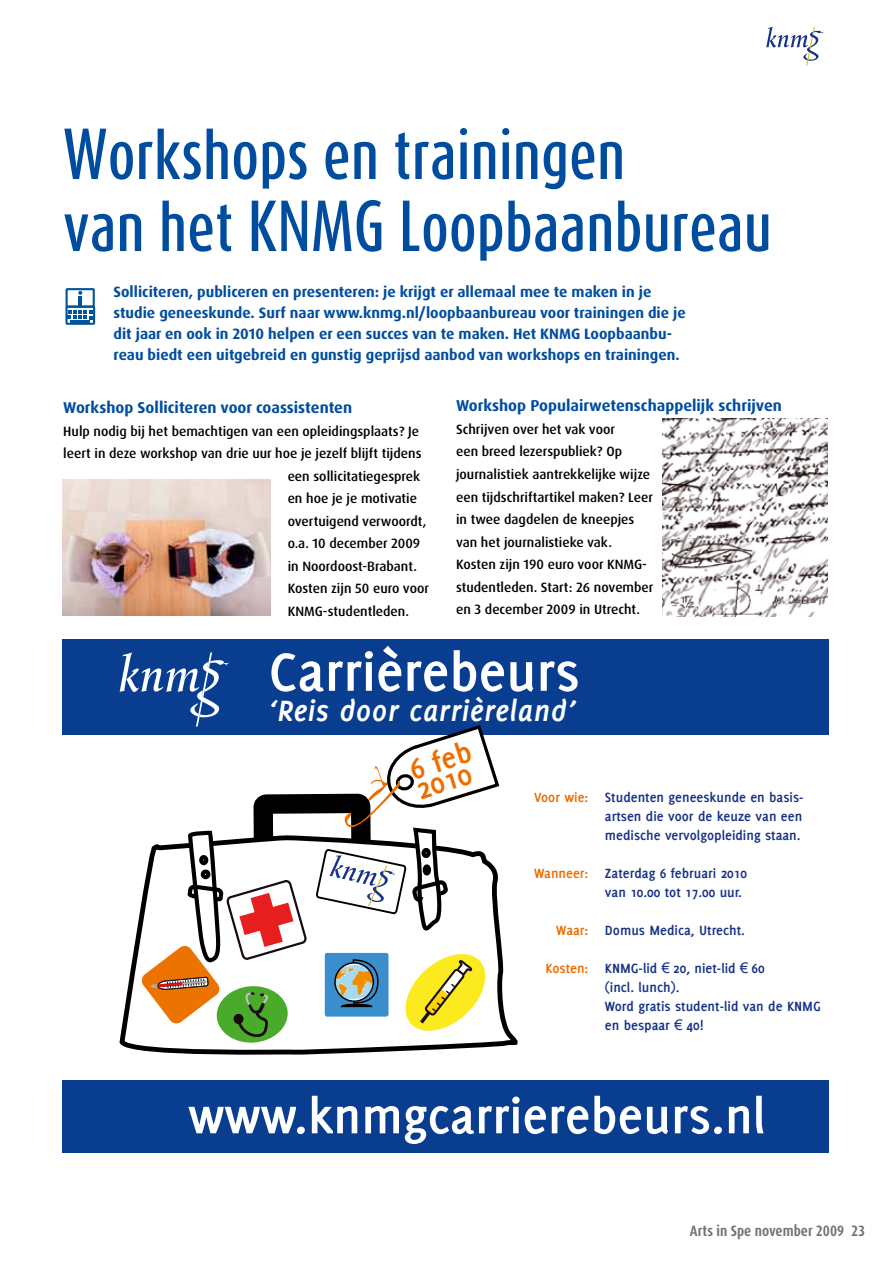
<style>
.page{position:relative;width:893px;height:1263px;background:#fff}
.page>*{position:absolute;margin:0;border:0;box-sizing:border-box;transform-origin:0 0}
.t1{font:500 60px/72px "Dax Compact";color:#004d9f}
.t2{font:700 58.5px "Delicious";color:#fff}
.t3{font:700 54px "Delicious";color:#fff}
.t4{font:italic 700 32.1px "Delicious";letter-spacing:.01em;color:#fff}
.t5{font:700 31.5px "Delicious";color:#ed6d01}
.t6{font:700 15.75px "Dax Pro";color:#004d9f}
.t7{font:700 15px/21px "Dax Pro";color:#004d9f}
.t8{font:700 condensed 15px "Dax Pro";color:#757371}
.t9{font:700 14.55px/19px "Delicious";color:#173286}
.t10{font:500 13.5px/22.5px "Dax Pro";color:#000}
.s1{color:#ed6d01}
.s2{font-family:"Arial";font-weight:400}
</style>
<div class="page">
<svg style="left:766px;top:27px;width:58px;height:39px"></svg>
<div style="left:63px;top:639px;width:766px;height:95px;background:#083d8f"></div>
<div style="left:63px;top:1080px;width:766px;height:72px;background:#083d8f"></div>
<svg style="left:119px;top:942px;width:399px;height:113px"></svg>
<svg style="left:120px;top:652px;width:381px;height:392px"></svg>
<img style="left:63px;top:479px;width:208px;height:136px">
<svg style="left:65px;top:288px;width:30px;height:37px"></svg>
<img style="left:662px;top:419px;width:166px;height:198px">
<h1 class="t1" style="left:63px;top:117px;width:710px">Workshops en trainingen<br>van het KNMG Loopbaanbureau</h1>
<p class="t7" style="left:114px;top:281px;width:574px">Solliciteren, publiceren en presenteren: je krijgt er allemaal mee te maken in je studie geneeskunde. Surf naar www.knmg.nl/loopbaanbureau voor trainingen die je dit jaar en ook in 2010 helpen er een succes van te maken. Het KNMG Loopbaanbu&shy;reau biedt een uitgebreid en gunstig geprijsd aanbod van workshops en trainingen.</p>
<p class="t6" style="left:63px;top:397px;width:290px">Workshop Solliciteren voor coassistenten</p>
<p class="t10" style="left:63px;top:420px;width:357px">Hulp nodig bij het bemachtigen van een opleidingsplaats? Je</p>
<p class="t10" style="left:63px;top:442px;width:360px">leert in deze workshop van drie uur hoe je jezelf blijft tijdens</p>
<p class="t10" style="left:288px;top:465px;width:134px">een sollicitatiegesprek</p>
<p class="t10" style="left:288px;top:487px;width:131px">en hoe je je motivatie</p>
<p class="t10" style="left:288px;top:510px;width:140px">overtuigend verwoordt,</p>
<p class="t10" style="left:288px;top:532px;width:134px">o.a. 10 december 2009</p>
<p class="t10" style="left:288px;top:555px;width:131px">in Noordoost-Brabant.</p>
<p class="t10" style="left:288px;top:577px;width:143px">Kosten zijn 50 euro voor</p>
<p class="t10" style="left:288px;top:600px;width:123px">KNMG-studentleden.</p>
<p class="t6" style="left:456px;top:396px;width:327px">Workshop Populairwetenschappelijk schrijven</p>
<p class="t10" style="left:456px;top:418px;width:199px">Schrijven over het vak voor<br>een breed lezerspubliek? Op journalistiek aantrekkelijke wijze een tijdschriftartikel maken? Leer in twee dagdelen de kneepjes van het journalistieke vak.<br>Kosten zijn 190 euro voor KNMG&shy;studentleden. Start: 26 november en 3 december 2009 in Utrecht.</p>
<h2 class="t2" style="left:268px;top:638px;width:313px">Carrièrebeurs</h2>
<h3 class="t4" style="left:268px;top:693px;width:310px">‘Reis door carrièreland’</h3>
<h3 class="t5" style="left:405px;top:753px;width:65px;rotate:-18deg">6 feb</h3>
<h3 class="t5" style="left:411px;top:773px;width:58px;rotate:-18deg">2010</h3>
<p class="t9" style="left:605px;top:788px;width:200px;text-align:justify;text-indent:-71px"><span class="s1">Voor wie:</span> Studenten geneeskunde en basis&shy;artsen die voor de keuze van een medische vervolgopleiding staan.</p>
<p class="t9" style="left:605px;top:864px;width:144px;text-indent:-71px"><span class="s1">Wanneer:</span> Zaterdag 6 februari 2010 van 10.00 tot 17.00 uur.</p>
<p class="t9" style="left:556px;top:921px;width:190px"><span class="s1">Waar:</span> Domus Medica, Utrecht.</p>
<p class="t9" style="left:605px;top:959px;width:217px;text-indent:-60px"><span class="s1">Kosten:</span> KNMG-lid <span class="s2">€</span> 20, niet-lid <span class="s2">€</span> 60<br>(incl. lunch).<br>Word gratis student-lid van de KNMG en bespaar <span class="s2">€</span> 40!</p>
<h3 class="t3" style="left:188px;top:1085px;width:579px">www.knmgcarrierebeurs.nl</h3>
<p class="t8" style="left:690px;top:1221px;width:177px">Arts in Spe november 2009 23</p>
</div>
